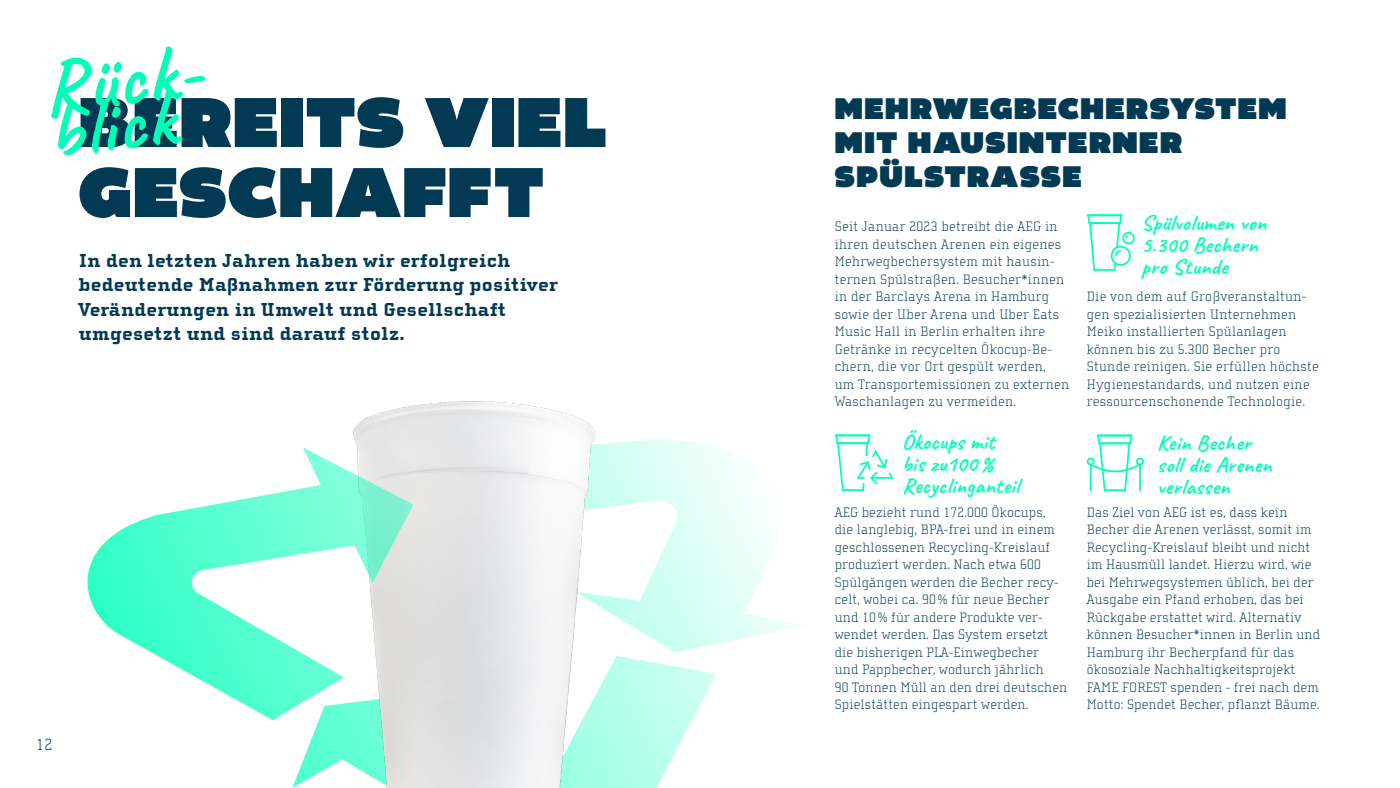
<style>
.page{position:relative;width:1400px;height:788px;background:#fff}
.page>*{position:absolute;margin:0;border:0;box-sizing:border-box;transform-origin:0 0}
.t1{font:700 77.88px "Caveat";color:#00ffb9}
.t2{font:900 74.38px/70px "Altivo";letter-spacing:.02em;color:#033a53}
.t3{font:900 31.5px/34.1px "Altivo";letter-spacing:.05em;color:#033a53}
.t4{font:700 21.88px/21.9px "Caveat";letter-spacing:.02em;color:#00ffb9}
.t5{font:800 19.25px/24.5px "Cholla Slab OT";letter-spacing:.02em;color:#033a53}
.t6{font:100 16.62px "Cholla Slab OT";color:#033a53}
.t7{font:100 14px/17.5px "Cholla Slab OT";letter-spacing:.01em;color:#033a53}
</style>
<div class="page">
<svg style="left:834px;top:434px;width:60px;height:57px"></svg>
<div style="left:1087px;top:457px;width:8px;height:8px;border:2px solid #00ffb9;border-radius:50%"></div>
<div style="left:1136px;top:457px;width:8px;height:8px;border:2px solid #00ffb9;border-radius:50%"></div>
<svg style="left:1089px;top:434px;width:53px;height:58px"></svg>
<div style="left:1111px;top:246px;width:20px;height:20px;border:2px solid #00ffb9;border-radius:50%"></div>
<div style="left:1122px;top:232px;width:13px;height:12px;border:2px solid #00ffb9;border-radius:50%"></div>
<svg style="left:1086px;top:214px;width:44px;height:57px"></svg>
<svg style="left:751px;top:498px;width:53px;height:139px"></svg>
<img style="left:292px;top:401px;width:459px;height:387px">
<svg style="left:87px;top:447px;width:326px;height:273px"></svg>
<h1 class="t1" style="left:36px;top:39px;width:175px;rotate:-7deg">Rück-</h1>
<h1 class="t1" style="left:41px;top:83px;width:129px;rotate:-7deg">blick</h1>
<h2 class="t2" style="left:79px;top:90px;width:529px">BEREITS VIEL<br>GESCHAFFT</h2>
<h3 class="t5" style="left:79px;top:248px;width:481px">In den letzten Jahren haben wir erfolgreich bedeutende Maßnahmen zur Förderung positiver Veränderungen in Umwelt und Gesellschaft umgesetzt und sind darauf stolz.</h3>
<p class="t6" style="left:36px;top:735px;width:18px">12</p>
<h3 class="t3" style="left:835px;top:92px;width:453px">MEHRWEGBECHERSYSTEM<br>MIT HAUSINTERNER<br>SPÜLSTRASSE</h3>
<p class="t7" style="left:835px;top:218px;width:236px">Seit Januar 2023 betreibt die AEG in ihren deutschen Arenen ein eigenes Mehrwegbechersystem mit hausin&shy;ternen Spülstraßen. Besucher*innen in der Barclays Arena in Hamburg sowie der Uber Arena und Uber Eats Music Hall in Berlin erhalten ihre Getränke in recycelten Ökocup-Be&shy;chern, die vor Ort gespült werden, um Transportemissionen zu externen Waschanlagen zu vermeiden.</p>
<h3 class="t4" style="left:902px;top:431px;width:119px">Ökocups mit bis zu100 %<br>Recyclinganteil</h3>
<p class="t7" style="left:835px;top:503px;width:234px">AEG bezieht rund 172.000 Ökocups, die langlebig, BPA-frei und in einem geschlossenen Recycling-Kreislauf produziert werden. Nach etwa 600<br>Spülgängen werden die Becher recy&shy;celt, wobei ca. 90 % für neue Becher und 10 % für andere Produkte ver&shy;wendet werden. Das System ersetzt die bisherigen PLA-Einwegbecher<br>und Pappbecher, wodurch jährlich<br>90 Tonnen Müll an den drei deutschen Spielstätten eingespart werden.</p>
<h3 class="t4" style="left:1141px;top:212px;width:126px">Spülvolumen von<br>5.300 Bechern pro Stunde</h3>
<p class="t7" style="left:1087px;top:288px;width:234px">Die von dem auf Großveranstaltun&shy;gen spezialisierten Unternehmen Meiko installierten Spülanlagen können bis zu 5.300 Becher pro Stunde reinigen. Sie erfüllen höchste Hygienestandards, und nutzen eine ressourcenschonende Technologie.</p>
<h3 class="t4" style="left:1157px;top:432px;width:116px">Kein Becher soll die Arenen verlassen</h3>
<p class="t7" style="left:1087px;top:503px;width:235px">Das Ziel von AEG ist es, dass kein Becher die Arenen verlässt, somit im Recycling-Kreislauf bleibt und nicht im Hausmüll landet. Hierzu wird, wie bei Mehrwegsystemen üblich, bei der Ausgabe ein Pfand erhoben, das bei Rückgabe erstattet wird. Alternativ können Besucher*innen in Berlin und Hamburg ihr Becherpfand für das ökosoziale Nachhaltigkeitsprojekt FAME FOREST spenden - frei nach dem Motto: Spendet Becher, pflanzt Bäume.</p>
</div>
